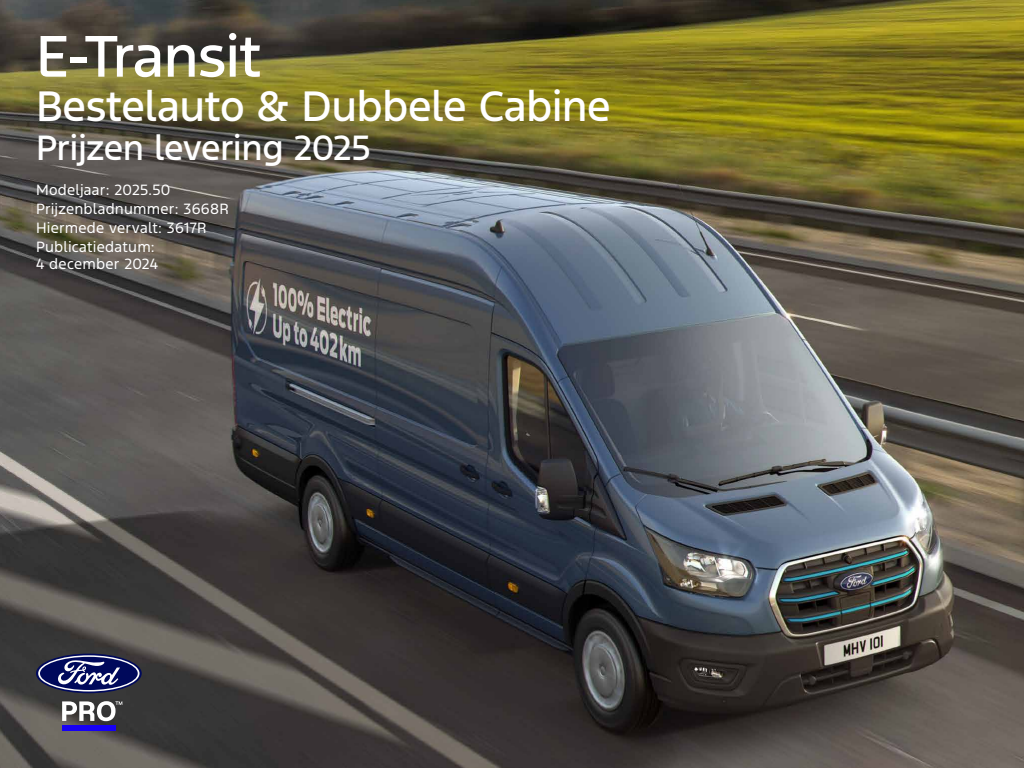
<style>
.page{position:relative;width:1024px;height:768px;background:#fff}
.page>*{position:absolute;margin:0;border:0;box-sizing:border-box;transform-origin:0 0}
.t1{font:500 55px "Ford F1";letter-spacing:-.025em;color:#fff}
.t2{font:500 40px "Ford F1";letter-spacing:-.01em;color:#fff}
.t3{font:500 33px "Ford F1";letter-spacing:-.015em;color:#fff}
.t4{font:14px/18.8px "Ford F1";letter-spacing:.015em;color:#fff}
</style>
<div class="page">
<img style="left:0;top:0;width:1024px;height:768px">
<svg style="left:38px;top:655px;width:102px;height:37px;background:#43487b"></svg>
<svg style="left:62px;top:701px;width:60px;height:20px"></svg>
<div style="left:62px;top:726px;width:53px;height:5px;background:#1700f4"></div>
<h1 class="t1" style="left:36px;top:19px;width:227px">E-Transit</h1>
<h2 class="t2" style="left:36px;top:79px;width:576px">Bestelauto &amp; Dubbele Cabine</h2>
<h3 class="t3" style="left:36px;top:125px;width:336px">Prijzen levering 2025</h3>
<p class="t4" style="left:36px;top:182px;width:194px">Modeljaar: 2025.50<br>Prijzenbladnummer: 3668R<br>Hiermede vervalt: 3617R<br>Publicatiedatum:</p>
<p class="t4" style="left:36px;top:255px;width:124px">4 december 2024</p>
</div>
